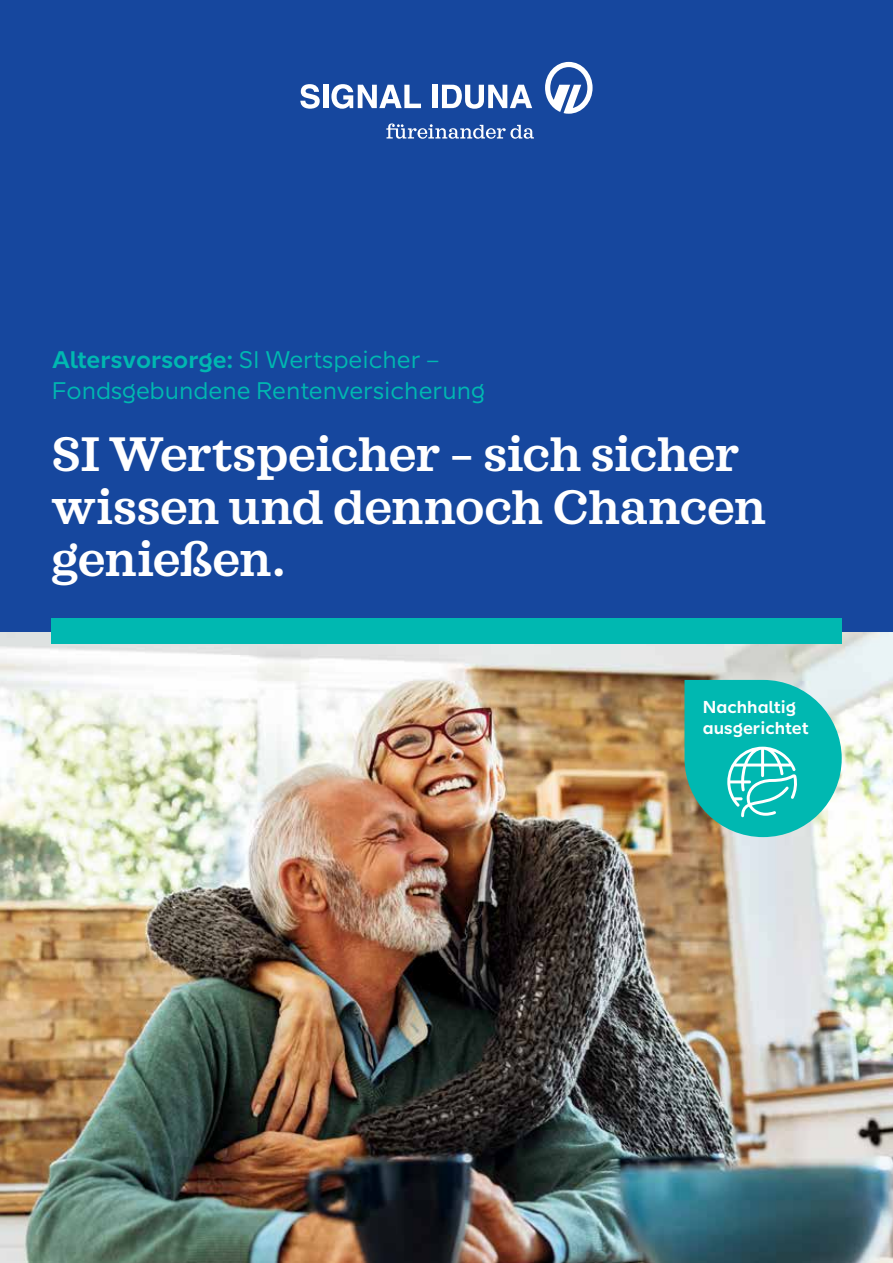
<style>
.page{position:relative;width:893px;height:1263px;background:#fff}
.page>*{position:absolute;margin:0;border:0;box-sizing:border-box;transform-origin:0 0}
.t1{font:600 49.5px/52.5px "SI Serif";letter-spacing:-.02em;color:#fff}
.t2{font:24px/31.5px "SI Sans";color:#00b8b1}
.t3{font:600 17.25px/21px "SI Sans";color:#fff}
.s1{font-weight:600}
</style>
<div class="page">
<img style="left:0;top:631px;width:893px;height:632px">
<div style="left:0;top:0;width:893px;height:631px;background:#16479e"></div>
<div style="left:51px;top:619px;width:791px;height:25px;background:#00b8b1"></div>
<svg style="left:684px;top:680px;width:158px;height:157px;background:#30beb6"></svg>
<svg style="left:300px;top:84px;width:20px;height:25px"></svg>
<div style="left:323px;top:85px;width:5px;height:23px;background:#fff"></div>
<svg style="left:331px;top:84px;width:90px;height:25px"></svg>
<div style="left:432px;top:85px;width:5px;height:23px;background:#fff"></div>
<svg style="left:442px;top:85px;width:90px;height:24px"></svg>
<svg style="left:545px;top:62px;width:48px;height:52px"></svg>
<svg style="left:386px;top:123px;width:148px;height:16px"></svg>
<p class="t2" style="left:52px;top:342px;width:435px"><span class="s1">Altersvorsorge:</span> SI Wertspeicher –<br>Fondsgebundene Rentenversicherung</p>
<h1 class="t1" style="left:52px;top:428px;width:716px">SI Wertspeicher – sich sicher wissen und dennoch Chancen genießen.</h1>
<p class="t3" style="left:703px;top:695px;width:108px">Nachhaltig ausgerichtet</p>
</div>
